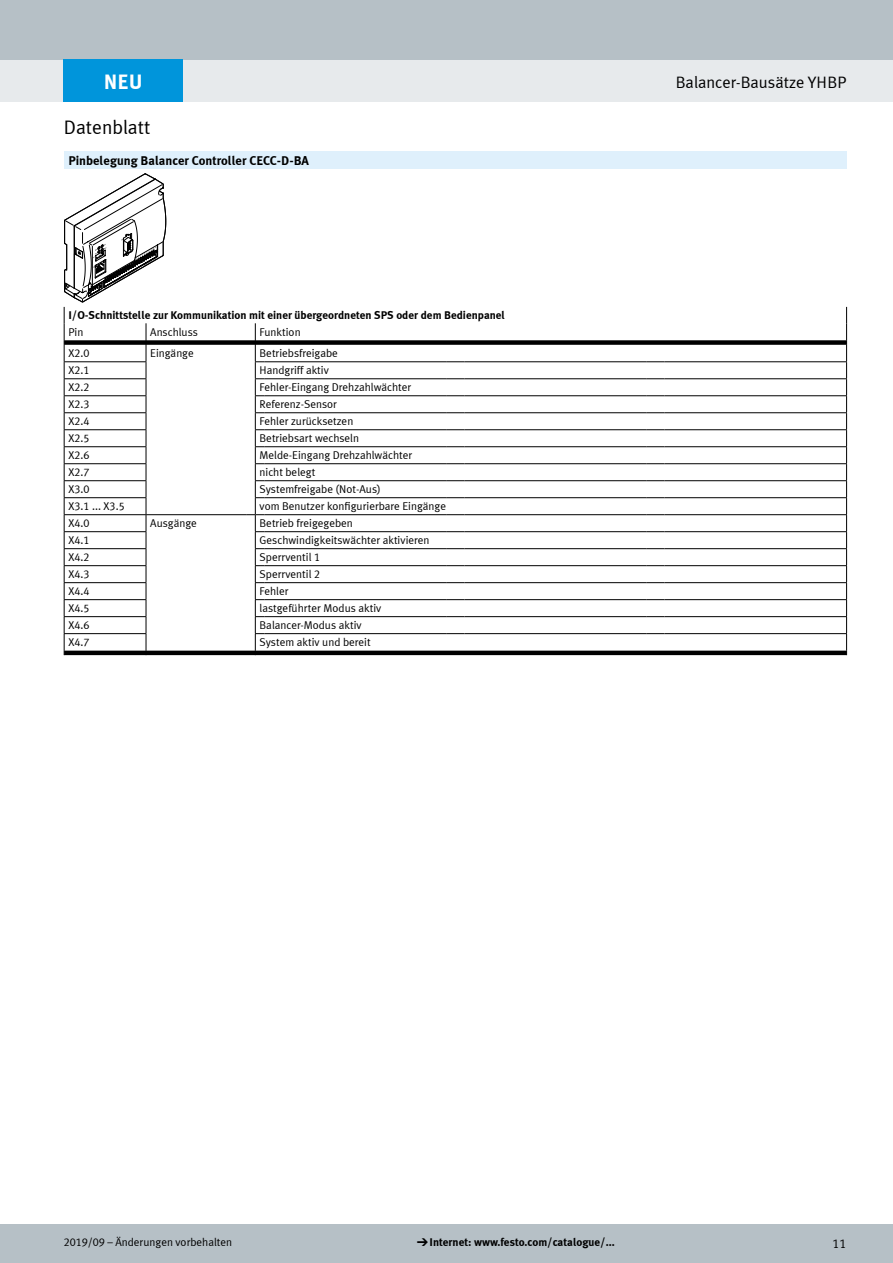
<style>
.page{position:relative;width:893px;height:1263px;background:#fff}
.page>*{position:absolute;margin:0;border:0;box-sizing:border-box;transform-origin:0 0}
.FES_box_title{font:700 21px "Meta Plus LF";color:#fff}
.FES_title_section{font:19.5px "Meta Plus LF";color:#000}
.FES_title_family{font:16.5px "Meta Plus LF";color:#000}
.FES_head_1_text{font:700 12.75px "Meta Plus LF";color:#000}
.t1{font:12.75px "Meta Plus LF";color:#000}
.FES_tab_regular{font:11.25px "Meta Plus LF";color:#000}
.FES_tab_head_1{font:700 11.25px "Meta Plus LF";color:#000}
.FES_tab_head_2{font:11.25px "Meta Plus LF";color:#000}
.s1{font-family:"Meto Pict 182";font-weight:400}
</style>
<div class="page">
<div style="left:0;top:1225px;width:893px;height:38px;background:#b6c0c6"></div>
<div style="left:0;top:60px;width:893px;height:42px;background:#e7eaec"></div>
<div style="left:0;top:0;width:893px;height:60px;background:#b6c0c6"></div>
<div style="left:64px;top:151px;width:783px;height:18px;background:#dff0fc"></div>
<svg style="left:167px;top:340px;width:679px;height:315px"></svg>
<hr style="left:264px;top:361px;width:182px;height:1px;background:#000">
<svg style="left:446px;top:361px;width:18px;height:1px"></svg>
<hr style="left:464px;top:361px;width:182px;height:1px;background:#000">
<svg style="left:646px;top:361px;width:18px;height:1px"></svg>
<hr style="left:664px;top:361px;width:183px;height:1px;background:#000">
<hr style="left:264px;top:378px;width:182px;height:1px;background:#000">
<svg style="left:446px;top:378px;width:18px;height:1px"></svg>
<hr style="left:464px;top:378px;width:182px;height:1px;background:#000">
<svg style="left:646px;top:378px;width:18px;height:1px"></svg>
<hr style="left:664px;top:378px;width:183px;height:1px;background:#000">
<hr style="left:264px;top:395px;width:182px;height:1px;background:#000">
<svg style="left:446px;top:395px;width:18px;height:1px"></svg>
<hr style="left:464px;top:395px;width:182px;height:1px;background:#000">
<svg style="left:646px;top:395px;width:18px;height:1px"></svg>
<hr style="left:664px;top:395px;width:183px;height:1px;background:#000">
<hr style="left:264px;top:412px;width:182px;height:1px;background:#000">
<svg style="left:446px;top:412px;width:18px;height:1px"></svg>
<hr style="left:464px;top:412px;width:182px;height:1px;background:#000">
<svg style="left:646px;top:412px;width:18px;height:1px"></svg>
<hr style="left:664px;top:412px;width:183px;height:1px;background:#000">
<hr style="left:264px;top:429px;width:182px;height:1px;background:#000">
<svg style="left:446px;top:429px;width:18px;height:1px"></svg>
<hr style="left:464px;top:429px;width:182px;height:1px;background:#000">
<svg style="left:646px;top:429px;width:18px;height:1px"></svg>
<hr style="left:664px;top:429px;width:183px;height:1px;background:#000">
<hr style="left:264px;top:446px;width:182px;height:1px;background:#000">
<svg style="left:446px;top:446px;width:18px;height:1px"></svg>
<hr style="left:464px;top:446px;width:182px;height:1px;background:#000">
<svg style="left:646px;top:446px;width:18px;height:1px"></svg>
<hr style="left:664px;top:446px;width:183px;height:1px;background:#000">
<hr style="left:264px;top:463px;width:182px;height:1px;background:#000">
<svg style="left:446px;top:463px;width:18px;height:1px"></svg>
<hr style="left:464px;top:463px;width:182px;height:1px;background:#000">
<svg style="left:646px;top:463px;width:18px;height:1px"></svg>
<hr style="left:664px;top:463px;width:183px;height:1px;background:#000">
<hr style="left:264px;top:480px;width:182px;height:1px;background:#000">
<svg style="left:446px;top:480px;width:18px;height:1px"></svg>
<hr style="left:464px;top:480px;width:182px;height:1px;background:#000">
<svg style="left:646px;top:480px;width:18px;height:1px"></svg>
<hr style="left:664px;top:480px;width:183px;height:1px;background:#000">
<hr style="left:264px;top:497px;width:182px;height:1px;background:#000">
<svg style="left:446px;top:497px;width:18px;height:1px"></svg>
<hr style="left:464px;top:497px;width:182px;height:1px;background:#000">
<svg style="left:646px;top:497px;width:18px;height:1px"></svg>
<hr style="left:664px;top:497px;width:183px;height:1px;background:#000">
<hr style="left:146px;top:514px;width:100px;height:1px;background:#000">
<hr style="left:264px;top:514px;width:182px;height:1px;background:#000">
<svg style="left:446px;top:514px;width:18px;height:1px"></svg>
<hr style="left:464px;top:514px;width:182px;height:1px;background:#000">
<svg style="left:646px;top:514px;width:18px;height:1px"></svg>
<hr style="left:664px;top:514px;width:183px;height:1px;background:#000">
<hr style="left:264px;top:531px;width:182px;height:1px;background:#000">
<svg style="left:446px;top:531px;width:18px;height:1px"></svg>
<hr style="left:464px;top:531px;width:182px;height:1px;background:#000">
<svg style="left:646px;top:531px;width:18px;height:1px"></svg>
<hr style="left:664px;top:531px;width:183px;height:1px;background:#000">
<hr style="left:264px;top:548px;width:182px;height:1px;background:#000">
<svg style="left:446px;top:548px;width:18px;height:1px"></svg>
<hr style="left:464px;top:548px;width:182px;height:1px;background:#000">
<svg style="left:646px;top:548px;width:18px;height:1px"></svg>
<hr style="left:664px;top:548px;width:183px;height:1px;background:#000">
<hr style="left:264px;top:565px;width:182px;height:1px;background:#000">
<svg style="left:446px;top:565px;width:18px;height:1px"></svg>
<hr style="left:464px;top:565px;width:182px;height:1px;background:#000">
<svg style="left:646px;top:565px;width:18px;height:1px"></svg>
<hr style="left:664px;top:565px;width:183px;height:1px;background:#000">
<hr style="left:264px;top:582px;width:182px;height:1px;background:#000">
<svg style="left:446px;top:582px;width:18px;height:1px"></svg>
<hr style="left:464px;top:582px;width:182px;height:1px;background:#000">
<svg style="left:646px;top:582px;width:18px;height:1px"></svg>
<hr style="left:664px;top:582px;width:183px;height:1px;background:#000">
<hr style="left:264px;top:599px;width:182px;height:1px;background:#000">
<svg style="left:446px;top:599px;width:18px;height:1px"></svg>
<hr style="left:464px;top:599px;width:182px;height:1px;background:#000">
<svg style="left:646px;top:599px;width:18px;height:1px"></svg>
<hr style="left:664px;top:599px;width:183px;height:1px;background:#000">
<hr style="left:264px;top:616px;width:182px;height:1px;background:#000">
<svg style="left:446px;top:616px;width:18px;height:1px"></svg>
<hr style="left:464px;top:616px;width:182px;height:1px;background:#000">
<svg style="left:646px;top:616px;width:18px;height:1px"></svg>
<hr style="left:664px;top:616px;width:183px;height:1px;background:#000">
<hr style="left:264px;top:633px;width:182px;height:1px;background:#000">
<svg style="left:446px;top:633px;width:18px;height:1px"></svg>
<hr style="left:464px;top:633px;width:182px;height:1px;background:#000">
<svg style="left:646px;top:633px;width:18px;height:1px"></svg>
<hr style="left:664px;top:633px;width:183px;height:1px;background:#000">
<svg style="left:846px;top:307px;width:1px;height:348px"></svg>
<svg style="left:246px;top:323px;width:18px;height:332px"></svg>
<svg style="left:64px;top:173px;width:103px;height:482px"></svg>
<div style="left:64px;top:60px;width:119px;height:42px;background:#0095db"></div>
<p class="FES_box_title" style="left:104px;top:68px;width:40px">NEU</p>
<p class="FES_title_section" style="left:64px;top:116px;width:88px">Datenblatt</p>
<p class="FES_head_1_text" style="left:68px;top:152px;width:242px">Pinbelegung Balancer Controller CECC-D-BA</p>
<p class="FES_tab_head_1" style="left:68px;top:308px;width:438px">I/O-Schnittstelle zur Kommunikation mit einer übergeordneten SPS oder dem Bedienpanel</p>
<p class="FES_tab_head_2" style="left:68px;top:325px;width:16px">Pin</p>
<p class="FES_tab_head_2" style="left:150px;top:325px;width:49px">Anschluss</p>
<p class="FES_tab_head_2" style="left:260px;top:325px;width:43px">Funktion</p>
<p class="FES_tab_regular" style="left:68px;top:346px;width:23px">X2.0</p>
<p class="FES_tab_regular" style="left:150px;top:346px;width:45px">Eingänge</p>
<p class="FES_tab_regular" style="left:260px;top:346px;width:80px">Betriebsfreigabe</p>
<p class="FES_tab_regular" style="left:68px;top:363px;width:23px">X2.1</p>
<p class="FES_tab_regular" style="left:260px;top:363px;width:71px">Handgriff aktiv</p>
<p class="FES_tab_regular" style="left:68px;top:380px;width:23px">X2.2</p>
<p class="FES_tab_regular" style="left:260px;top:380px;width:153px">Fehler-Eingang Drehzahlwächter</p>
<p class="FES_tab_regular" style="left:68px;top:397px;width:23px">X2.3</p>
<p class="FES_tab_regular" style="left:260px;top:397px;width:79px">Referenz-Sensor</p>
<p class="FES_tab_regular" style="left:68px;top:414px;width:23px">X2.4</p>
<p class="FES_tab_regular" style="left:260px;top:414px;width:95px">Fehler zurücksetzen</p>
<p class="FES_tab_regular" style="left:68px;top:431px;width:23px">X2.5</p>
<p class="FES_tab_regular" style="left:260px;top:431px;width:101px">Betriebsart wechseln</p>
<p class="FES_tab_regular" style="left:68px;top:448px;width:23px">X2.6</p>
<p class="FES_tab_regular" style="left:260px;top:448px;width:154px">Melde-Eingang Drehzahlwächter</p>
<p class="FES_tab_regular" style="left:68px;top:465px;width:23px">X2.7</p>
<p class="FES_tab_regular" style="left:260px;top:465px;width:57px">nicht belegt</p>
<p class="FES_tab_regular" style="left:68px;top:482px;width:23px">X3.0</p>
<p class="FES_tab_regular" style="left:260px;top:482px;width:123px">Systemfreigabe (Not-Aus)</p>
<p class="FES_tab_regular" style="left:68px;top:499px;width:58px">X3.1 ... X3.5</p>
<p class="FES_tab_regular" style="left:260px;top:499px;width:188px">vom Benutzer konfigurierbare Eingänge</p>
<p class="FES_tab_regular" style="left:68px;top:516px;width:23px">X4.0</p>
<p class="FES_tab_regular" style="left:150px;top:516px;width:48px">Ausgänge</p>
<p class="FES_tab_regular" style="left:260px;top:516px;width:95px">Betrieb freigegeben</p>
<p class="FES_tab_regular" style="left:68px;top:533px;width:23px">X4.1</p>
<p class="FES_tab_regular" style="left:260px;top:533px;width:171px">Geschwindigkeitswächter aktivieren</p>
<p class="FES_tab_regular" style="left:68px;top:550px;width:23px">X4.2</p>
<p class="FES_tab_regular" style="left:260px;top:550px;width:62px">Sperrventil 1</p>
<p class="FES_tab_regular" style="left:68px;top:567px;width:23px">X4.3</p>
<p class="FES_tab_regular" style="left:260px;top:567px;width:62px">Sperrventil 2</p>
<p class="FES_tab_regular" style="left:68px;top:584px;width:23px">X4.4</p>
<p class="FES_tab_regular" style="left:260px;top:584px;width:30px">Fehler</p>
<p class="FES_tab_regular" style="left:68px;top:601px;width:23px">X4.5</p>
<p class="FES_tab_regular" style="left:260px;top:601px;width:123px">lastgeführter Modus aktiv</p>
<p class="FES_tab_regular" style="left:68px;top:618px;width:23px">X4.6</p>
<p class="FES_tab_regular" style="left:260px;top:618px;width:104px">Balancer-Modus aktiv</p>
<p class="FES_tab_regular" style="left:68px;top:635px;width:23px">X4.7</p>
<p class="FES_tab_regular" style="left:260px;top:635px;width:113px">System aktiv und bereit</p>
<p class="FES_title_family" style="left:676px;top:73px;width:172px">Balancer-Bausätze YHBP</p>
<p class="FES_tab_regular" style="left:64px;top:1236px;width:170px">2019/09 – Änderungen vorbehalten</p>
<p class="FES_tab_head_1" style="left:417px;top:1235px;width:199px"><span class="s1">d</span>Internet: www.festo.com/catalogue/...</p>
<p class="t1" style="left:832px;top:1235px;width:15px">11</p>
</div>
